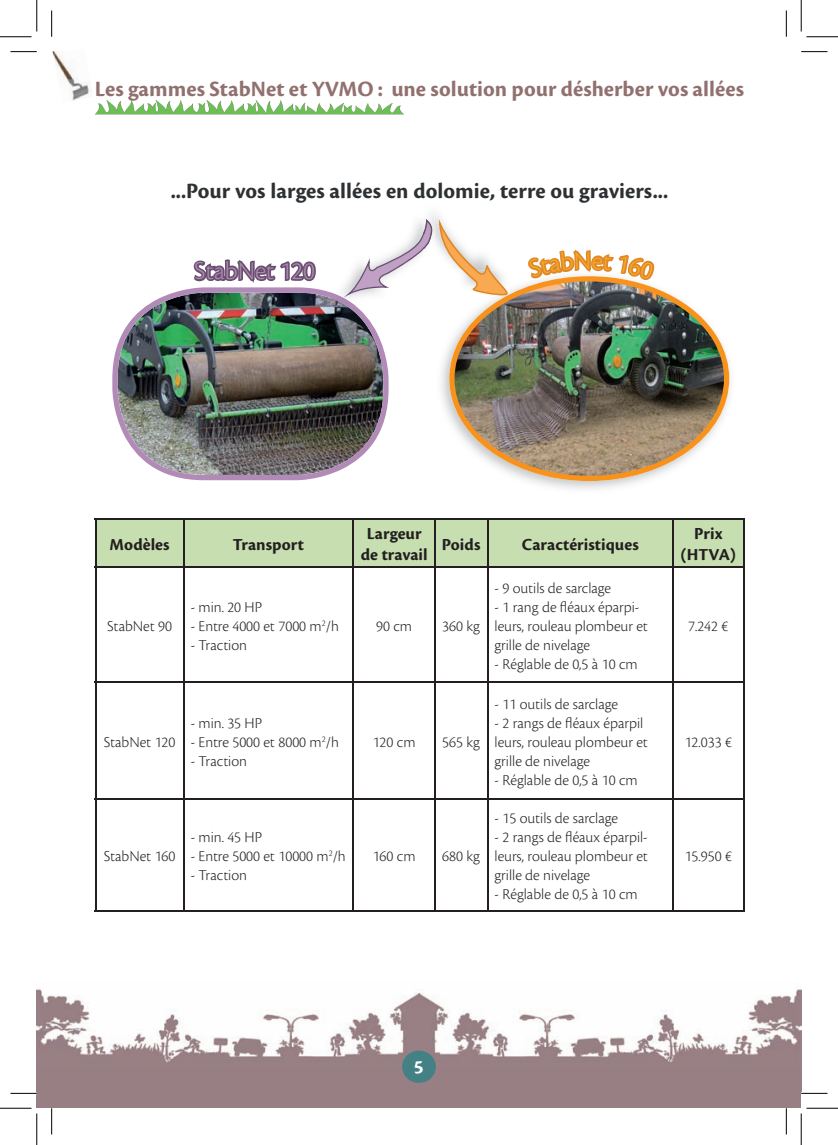
<style>
.page{position:relative;width:838px;height:1145px;background:#fff}
.page>*{position:absolute;margin:0;border:0;box-sizing:border-box;transform-origin:0 0}
.t1{font:300 26.25px "Cronos Pro";color:#b18ab7}
.t2{font:700 22.75px "Cronos Pro";letter-spacing:.005em;color:#917170}
.t3{font:700 22.75px "Cronos Pro";letter-spacing:.005em;color:#2e3133}
.t4{font:700 19.78px "Cronos Pro";color:#fff}
.t5{font:700 17.5px/21px "Cronos Pro";letter-spacing:.005em;color:#231f20;text-align:center}
.t6{font:300 15.75px/18.9px "Cronos Pro";color:#231f20}
</style>
<div class="page">
<div style="left:37px;top:1067px;width:764px;height:41px;background:#977f84"></div>
<img style="left:37px;top:989px;width:764px;height:94px">
<div style="left:402px;top:1051px;width:34px;height:32px;background:#448185;border-radius:50%"></div>
<div style="left:96px;top:520px;width:646px;height:47px;background:#c7deb0"></div>
<hr style="left:95px;top:518px;width:89px;height:2px;background:#231f20">
<hr style="left:95px;top:520px;width:1px;height:47px;background:#231f20">
<hr style="left:184px;top:518px;width:169px;height:2px;background:#231f20">
<hr style="left:183px;top:520px;width:1px;height:47px;background:#231f20">
<hr style="left:353px;top:518px;width:82px;height:2px;background:#231f20">
<hr style="left:352px;top:520px;width:2px;height:47px;background:#231f20">
<hr style="left:435px;top:518px;width:52px;height:2px;background:#231f20">
<hr style="left:434px;top:520px;width:1px;height:47px;background:#231f20">
<hr style="left:487px;top:518px;width:186px;height:2px;background:#231f20">
<hr style="left:486px;top:520px;width:2px;height:47px;background:#231f20">
<hr style="left:673px;top:518px;width:71px;height:2px;background:#231f20">
<hr style="left:672px;top:520px;width:2px;height:47px;background:#231f20">
<hr style="left:742px;top:520px;width:2px;height:47px;background:#231f20">
<hr style="left:95px;top:567px;width:89px;height:1px;background:#231f20">
<hr style="left:95px;top:568px;width:1px;height:114px;background:#231f20">
<hr style="left:184px;top:567px;width:169px;height:1px;background:#231f20">
<hr style="left:183px;top:568px;width:1px;height:114px;background:#231f20">
<hr style="left:353px;top:567px;width:82px;height:1px;background:#231f20">
<hr style="left:352px;top:568px;width:2px;height:114px;background:#231f20">
<hr style="left:435px;top:567px;width:52px;height:1px;background:#231f20">
<hr style="left:434px;top:568px;width:1px;height:114px;background:#231f20">
<hr style="left:487px;top:567px;width:186px;height:1px;background:#231f20">
<hr style="left:486px;top:568px;width:2px;height:114px;background:#231f20">
<hr style="left:673px;top:567px;width:71px;height:1px;background:#231f20">
<hr style="left:672px;top:568px;width:2px;height:114px;background:#231f20">
<hr style="left:742px;top:568px;width:2px;height:114px;background:#231f20">
<hr style="left:95px;top:682px;width:89px;height:1px;background:#231f20">
<hr style="left:95px;top:683px;width:1px;height:115px;background:#231f20">
<hr style="left:184px;top:682px;width:169px;height:1px;background:#231f20">
<hr style="left:183px;top:683px;width:1px;height:115px;background:#231f20">
<hr style="left:353px;top:682px;width:82px;height:1px;background:#231f20">
<hr style="left:352px;top:683px;width:2px;height:115px;background:#231f20">
<hr style="left:435px;top:682px;width:52px;height:1px;background:#231f20">
<hr style="left:434px;top:683px;width:1px;height:115px;background:#231f20">
<hr style="left:487px;top:682px;width:186px;height:1px;background:#231f20">
<hr style="left:486px;top:683px;width:2px;height:115px;background:#231f20">
<hr style="left:673px;top:682px;width:71px;height:1px;background:#231f20">
<hr style="left:672px;top:683px;width:2px;height:115px;background:#231f20">
<hr style="left:742px;top:683px;width:2px;height:115px;background:#231f20">
<hr style="left:95px;top:798px;width:89px;height:2px;background:#231f20">
<hr style="left:95px;top:800px;width:1px;height:110px;background:#231f20">
<hr style="left:184px;top:798px;width:169px;height:2px;background:#231f20">
<hr style="left:183px;top:800px;width:1px;height:110px;background:#231f20">
<hr style="left:353px;top:798px;width:82px;height:2px;background:#231f20">
<hr style="left:352px;top:800px;width:2px;height:110px;background:#231f20">
<hr style="left:435px;top:798px;width:52px;height:2px;background:#231f20">
<hr style="left:434px;top:800px;width:1px;height:110px;background:#231f20">
<hr style="left:487px;top:798px;width:186px;height:2px;background:#231f20">
<hr style="left:486px;top:800px;width:2px;height:110px;background:#231f20">
<hr style="left:673px;top:798px;width:71px;height:2px;background:#231f20">
<hr style="left:672px;top:800px;width:2px;height:110px;background:#231f20">
<hr style="left:742px;top:800px;width:2px;height:110px;background:#231f20">
<hr style="left:95px;top:910px;width:89px;height:2px;background:#231f20">
<hr style="left:184px;top:910px;width:169px;height:2px;background:#231f20">
<hr style="left:353px;top:910px;width:82px;height:2px;background:#231f20">
<hr style="left:435px;top:910px;width:52px;height:2px;background:#231f20">
<hr style="left:487px;top:910px;width:186px;height:2px;background:#231f20">
<hr style="left:673px;top:910px;width:71px;height:2px;background:#231f20">
<img style="left:53px;top:51px;width:39px;height:50px">
<svg style="left:10px;top:51px;width:27px;height:1px"></svg>
<svg style="left:801px;top:51px;width:26px;height:1px"></svg>
<svg style="left:10px;top:1093px;width:27px;height:1px"></svg>
<svg style="left:801px;top:1093px;width:26px;height:1px"></svg>
<svg style="left:51px;top:10px;width:1px;height:27px"></svg>
<svg style="left:51px;top:1108px;width:1px;height:26px"></svg>
<svg style="left:786px;top:10px;width:1px;height:27px"></svg>
<svg style="left:786px;top:1108px;width:1px;height:26px"></svg>
<hr style="left:0;top:36px;width:32px;height:1px;background:#000">
<hr style="left:806px;top:36px;width:31px;height:1px;background:#000">
<hr style="left:0;top:1108px;width:32px;height:1px;background:#000">
<hr style="left:806px;top:1108px;width:31px;height:1px;background:#000">
<hr style="left:36px;top:0;width:1px;height:31px;background:#000">
<hr style="left:36px;top:1113px;width:1px;height:32px;background:#000">
<hr style="left:800px;top:0;width:1px;height:31px;background:#000">
<hr style="left:800px;top:1113px;width:1px;height:32px;background:#000">
<img style="left:95px;top:100px;width:636px;height:389px">
<h2 class="t2" style="left:95px;top:75px;width:651px">Les gammes StabNet et YVMO : une solution pour désherber vos allées</h2>
<h2 class="t3" style="left:171px;top:178px;width:499px">...Pour vos larges allées en dolomie, terre ou graviers...</h2>
<h1 class="t1" style="left:205px;top:256px;width:99px">tabNet 12</h1>
<p class="t5" style="left:109px;top:534px;width:62px">Modèles</p>
<p class="t5" style="left:233px;top:534px;width:73px">Transport</p>
<p class="t5" style="left:360px;top:524px;width:68px">Largeur de travail</p>
<p class="t5" style="left:442px;top:534px;width:40px">Poids</p>
<p class="t5" style="left:522px;top:534px;width:118px">Caractéristiques</p>
<p class="t5" style="left:680px;top:524px;width:57px">Prix (HTVA)</p>
<p class="t6" style="left:107px;top:617px;width:66px">StabNet 90</p>
<p class="t6" style="left:191px;top:598px;width:73px">- min. 20 HP</p>
<p class="t6" style="left:191px;top:617px;width:150px">- Entre 4000 et 7000 m<sup>2</sup>/h</p>
<p class="t6" style="left:191px;top:636px;width:58px">- Traction</p>
<p class="t6" style="left:376px;top:617px;width:37px">90 cm</p>
<p class="t6" style="left:442px;top:617px;width:39px">360 kg</p>
<p class="t6" style="left:494px;top:579px;width:118px">- 9 outils de sarclage</p>
<p class="t6" style="left:494px;top:598px;width:155px">- 1 rang de fléaux éparpi&shy;leurs, rouleau plombeur et grille de nivelage</p>
<p class="t6" style="left:494px;top:654px;width:145px">- Réglable de 0,5 à 10 cm</p>
<p class="t6" style="left:688px;top:617px;width:42px">7.242 €</p>
<p class="t6" style="left:104px;top:732px;width:73px">StabNet 120</p>
<p class="t6" style="left:191px;top:714px;width:73px">- min. 35 HP</p>
<p class="t6" style="left:191px;top:732px;width:150px">- Entre 5000 et 8000 m<sup>2</sup>/h</p>
<p class="t6" style="left:191px;top:751px;width:58px">- Traction</p>
<p class="t6" style="left:372px;top:732px;width:44px">120 cm</p>
<p class="t6" style="left:442px;top:732px;width:39px">565 kg</p>
<p class="t6" style="left:494px;top:695px;width:125px">- 11 outils de sarclage</p>
<p class="t6" style="left:494px;top:714px;width:155px">- 2 rangs de fléaux éparpil leurs, rouleau plombeur et grille de nivelage</p>
<p class="t6" style="left:494px;top:770px;width:145px">- Réglable de 0,5 à 10 cm</p>
<p class="t6" style="left:684px;top:732px;width:49px">12.033 €</p>
<p class="t6" style="left:104px;top:847px;width:73px">StabNet 160</p>
<p class="t6" style="left:191px;top:828px;width:73px">- min. 45 HP</p>
<p class="t6" style="left:191px;top:847px;width:157px">- Entre 5000 et 10000 m<sup>2</sup>/h</p>
<p class="t6" style="left:191px;top:865px;width:58px">- Traction</p>
<p class="t6" style="left:372px;top:847px;width:44px">160 cm</p>
<p class="t6" style="left:442px;top:847px;width:39px">680 kg</p>
<p class="t6" style="left:494px;top:809px;width:125px">- 15 outils de sarclage</p>
<p class="t6" style="left:494px;top:828px;width:155px;text-align:justify">- 2 rangs de fléaux éparpil&shy;leurs, rouleau plombeur et grille de nivelage</p>
<p class="t6" style="left:494px;top:884px;width:145px">- Réglable de 0,5 à 10 cm</p>
<p class="t6" style="left:684px;top:847px;width:49px">15.950 €</p>
<p class="t4" style="left:414px;top:1055px;width:11px">5</p>
</div>
